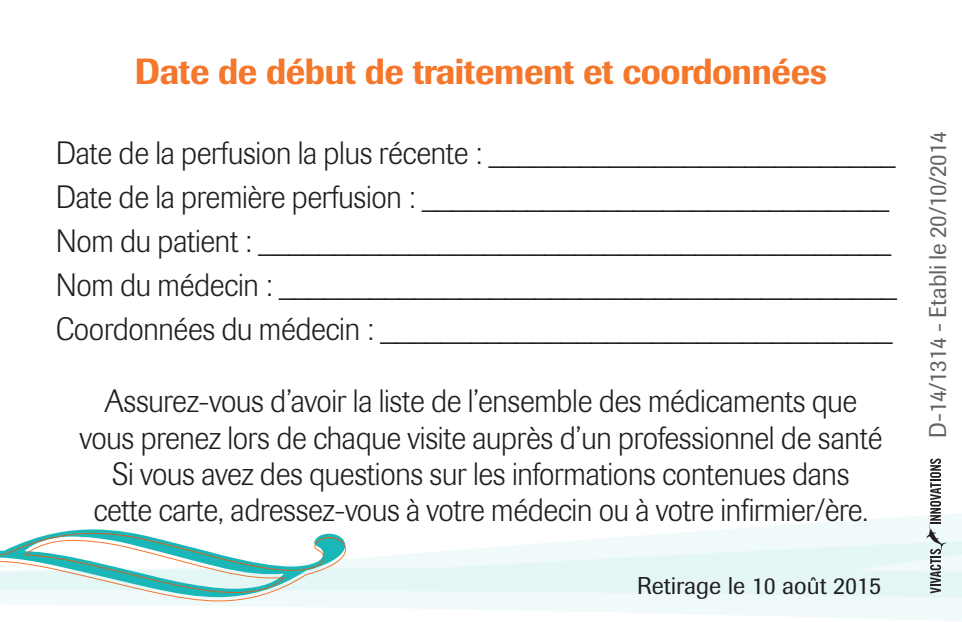
<style>
.page{position:relative;width:962px;height:622px;background:#fff}
.page>*{position:absolute;margin:0;border:0;box-sizing:border-box;transform-origin:0 0}
.t1{font:36px "Imago Mediu 1";letter-spacing:-.01em;color:#f4772c;scale:.96 1}
.t2{font:300 32px/44px "Imago";letter-spacing:-.01em;color:#231f20;scale:.96 1}
.t3{font:24px "Imago";letter-spacing:-.01em;color:#636366;scale:.96 1}
.t4{font:24px "Imago";color:#231f20}
</style>
<div class="page">
<svg style="left:0;top:513px;width:962px;height:108px"></svg>
<svg style="left:0;top:529px;width:346px;height:72px"></svg>
<svg style="left:926px;top:458px;width:20px;height:135px"></svg>
<p class="t1" style="left:135px;top:50px;width:722px">Date de début de traitement et coordonnées</p>
<p class="t2" style="left:56px;top:132px;width:877px">Date de la perfusion la plus récente : ___________________________ Date de la première perfusion : _______________________________ Nom du patient : __________________________________________ Nom du médecin : _________________________________________ Coordonnées du médecin : __________________________________</p>
<p class="t2" style="left:80px;top:384px;width:838px;line-height:36px;text-align:center">Assurez-vous d’avoir la liste de l’ensemble des médicaments que vous prenez lors de chaque visite auprès d’un professionnel de santé Si vous avez des questions sur les informations contenues dans cette carte, adressez-vous à votre médecin ou à votre infirmier/ère.</p>
<p class="t4" style="left:637px;top:571px;width:246px">Retirage le 10 août 2015</p>
<p class="t3" style="left:923px;top:438px;width:321px;rotate:-90deg">D-14/1314 - Etabli le 20/10/2014</p>
</div>
